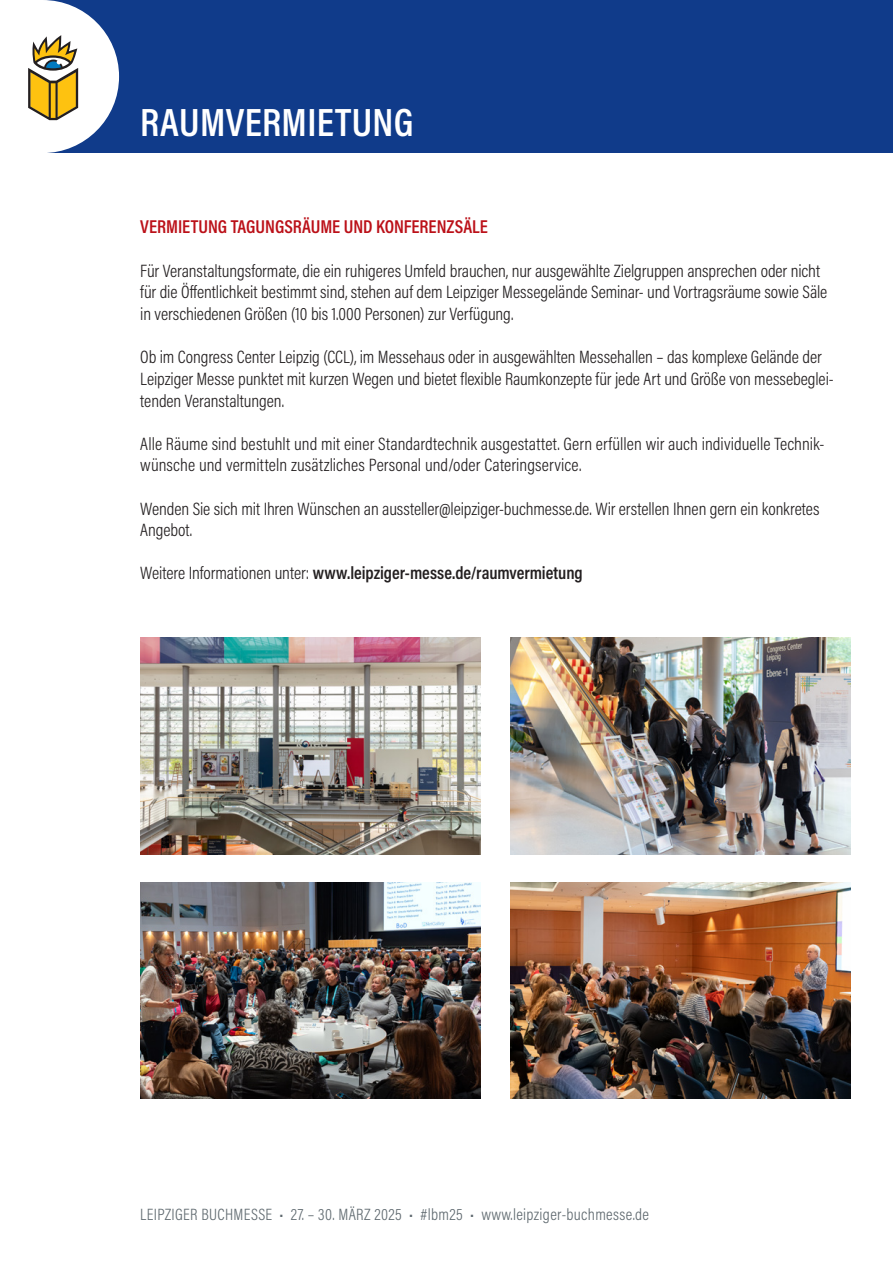
<style>
.page{position:relative;width:893px;height:1263px;background:#fff}
.page>*{position:absolute;margin:0;border:0;box-sizing:border-box;transform-origin:0 0}
.t1{font:600 39.75px "Acumin Pro Cond";letter-spacing:.01em;color:#fff}
.t2{font:600 18.75px "Acumin Pro Cond";letter-spacing:-.005em;color:#bb1018}
.t3{font:300 18px/21.6px "Acumin Pro Cond";letter-spacing:-.005em;color:#231f20}
.t4{font:600 18px "Acumin Pro Cond";letter-spacing:-.005em;color:#231f20}
.t5{font:300 16.5px "Acumin Pro Cond";letter-spacing:.02em;color:#5f696f}
.s1{font-weight:300}
</style>
<div class="page">
<div style="left:43px;top:0;width:850px;height:153px;background:#103b8a"></div>
<svg style="left:28px;top:0;width:91px;height:153px"></svg>
<img style="left:140px;top:638px;width:340px;height:217px">
<img style="left:140px;top:882px;width:340px;height:217px">
<img style="left:510px;top:882px;width:340px;height:217px">
<img style="left:510px;top:638px;width:340px;height:217px">
<h1 class="t1" style="left:140px;top:96px;width:275px">RAUMVERMIETUNG</h1>
<p class="t2" style="left:140px;top:214px;width:349px">VERMIETUNG TAGUNGSRÄUME UND KONFERENZSÄLE</p>
<p class="t3" style="left:140px;top:260px;width:689px">Für Veranstaltungsformate, die ein ruhigeres Umfeld brauchen, nur ausgewählte Zielgruppen ansprechen oder nicht für die Öffentlichkeit bestimmt sind, stehen auf dem Leipziger Messegelände Seminar- und Vortragsräume sowie Säle in verschiedenen Größen (10 bis 1.000 Personen) zur Verfügung.</p>
<p class="t3" style="left:140px;top:346px;width:695px">Ob im Congress Center Leipzig (CCL), im Messehaus oder in ausgewählten Messehallen – das komplexe Gelände der<br>Leipziger Messe punktet mit kurzen Wegen und bietet flexible Raumkonzepte für jede Art und Größe von messebeglei&shy;tenden Veranstaltungen.</p>
<p class="t3" style="left:140px;top:432px;width:685px">Alle Räume sind bestuhlt und mit einer Standardtechnik ausgestattet. Gern erfüllen wir auch individuelle Technik&shy;wünsche und vermitteln zusätzliches Personal und/oder Cateringservice.</p>
<p class="t3" style="left:140px;top:497px;width:681px">Wenden Sie sich mit Ihren Wünschen an aussteller@leipziger-buchmesse.de. Wir erstellen Ihnen gern ein konkretes<br>Angebot.</p>
<p class="t4" style="left:140px;top:561px;width:444px"><span class="s1">Weitere Informationen unter:</span> www.leipziger-messe.de/raumvermietung</p>
<p class="t5" style="left:140px;top:1204px;width:510px">LEIPZIGER BUCHMESSE • 27. – 30. MÄRZ 2025 • #lbm25 • www.leipziger-buchmesse.de</p>
</div>
